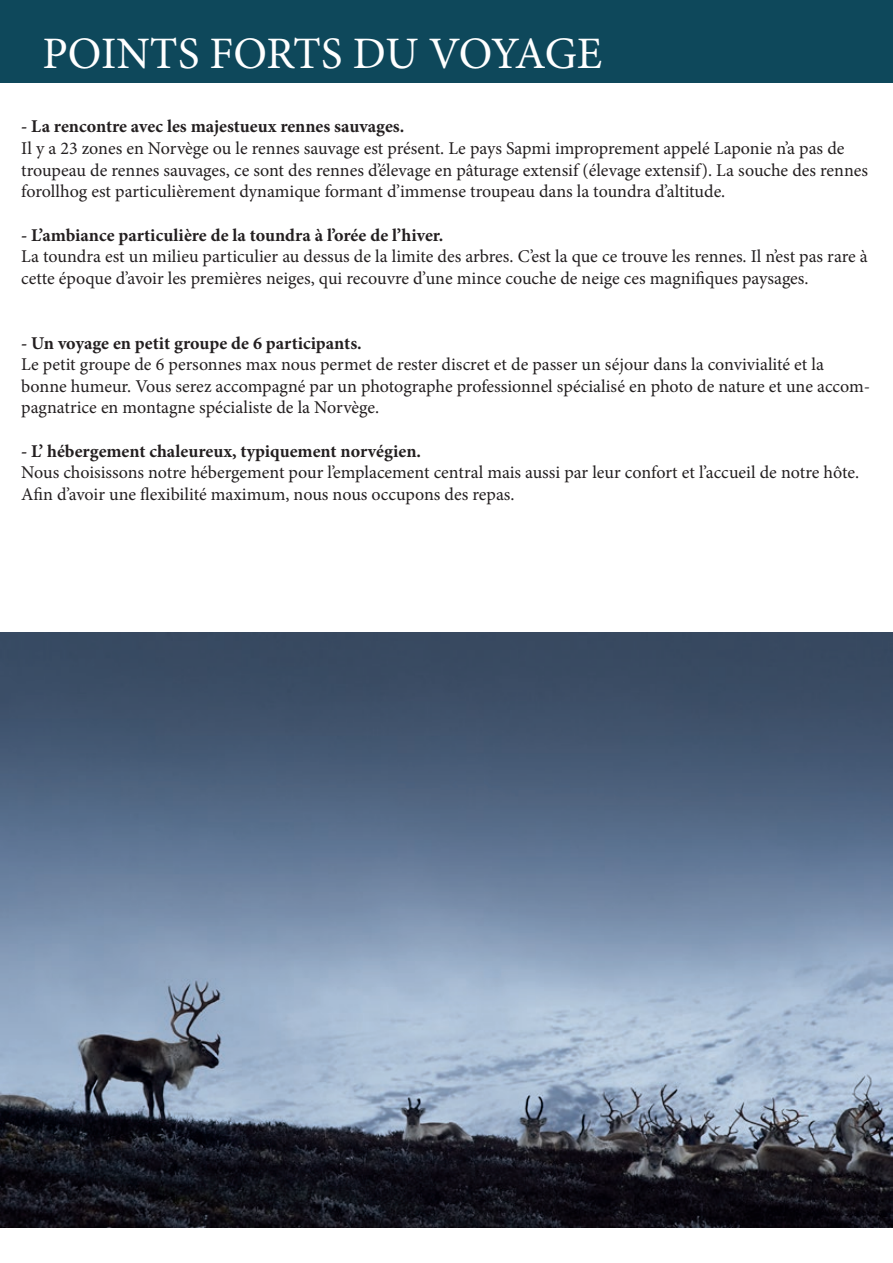
<style>
.page{position:relative;width:893px;height:1263px;background:#fff}
.page>*{position:absolute;margin:0;border:0;box-sizing:border-box;transform-origin:0 0}
.t1{font:45px "Minion Pro";letter-spacing:-.01em;color:#fff}
.t2{font:18px/21.6px "Minion Pro";color:#231f20}
.t3{font:700 18px "Minion Pro";color:#231f20}
</style>
<div class="page">
<div style="left:0;top:0;width:893px;height:83px;background:#0e485b"></div>
<img style="left:0;top:633px;width:893px;height:594px">
<h1 class="t1" style="left:43px;top:24px;width:561px">POINTS FORTS DU VOYAGE</h1>
<p class="t3" style="left:21px;top:114px;width:385px">- La rencontre avec les majestueux rennes sauvages.</p>
<p class="t2" style="left:21px;top:138px;width:848px">Il y a 23 zones en Norvège ou le rennes sauvage est présent. Le pays Sapmi improprement appelé Laponie n’a pas de troupeau de rennes sauvages, ce sont des rennes d’élevage en pâturage extensif (élevage extensif). La souche des rennes forollhog est particulièrement dynamique formant d’immense troupeau dans la toundra d’altitude.</p>
<p class="t3" style="left:21px;top:222px;width:424px">- L’ambiance particulière de la toundra à l’orée de l’hiver.</p>
<p class="t2" style="left:21px;top:246px;width:848px">La toundra est un milieu particulier au dessus de la limite des arbres. C’est la que ce trouve les rennes. Il n’est pas rare à cette époque d’avoir les premières neiges, qui recouvre d’une mince couche de neige ces magnifiques paysages.</p>
<p class="t3" style="left:21px;top:330px;width:342px">- Un voyage en petit groupe de 6 participants.</p>
<p class="t2" style="left:21px;top:354px;width:851px">Le petit groupe de 6 personnes max nous permet de rester discret et de passer un séjour dans la convivialité et la bonne humeur. Vous serez accompagné par un photographe professionnel spécialisé en photo de nature et une accom&shy;pagnatrice en montagne spécialiste de la Norvège.</p>
<p class="t3" style="left:21px;top:438px;width:401px">- L’ hébergement chaleureux, typiquement norvégien.</p>
<p class="t2" style="left:21px;top:462px;width:839px">Nous choisissons notre hébergement pour l’emplacement central mais aussi par leur confort et l’accueil de notre hôte.<br>Afin d’avoir une flexibilité maximum, nous nous occupons des repas.</p>
</div>
